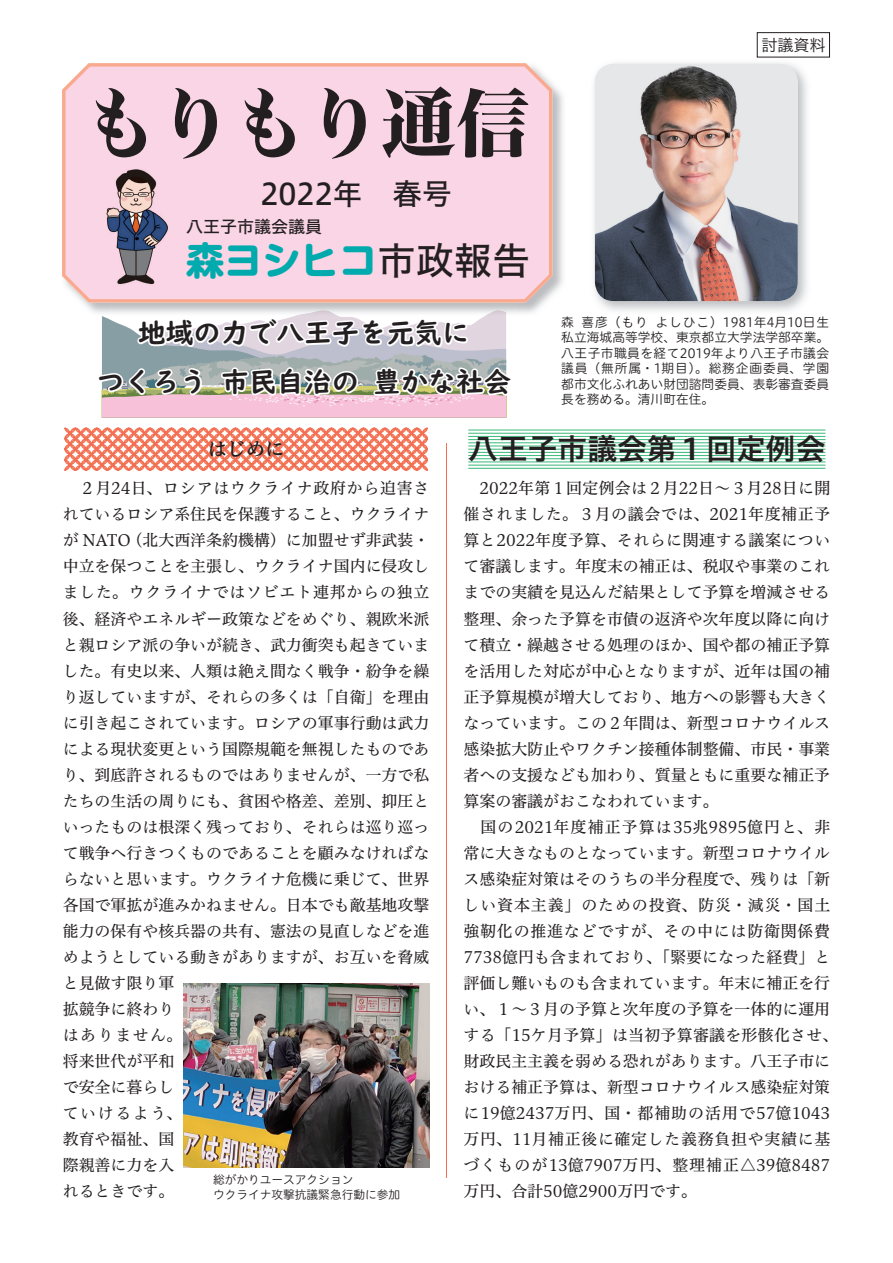
<style>
.page{position:relative;width:893px;height:1263px;background:#fff}
.page>*{position:absolute;margin:0;border:0;box-sizing:border-box;transform-origin:0 0}
.t1{font:74.4px "Hira Min Std N W8";color:#231f20}
.t2{font:700 38.25px "Shin M Go Pr 6 N";color:#00aaad}
.t3{font:29.7px "Hiragino UD Sans Std N W6";color:#231f20}
.t4{font:29.7px "Hiragino UD Sans Std N W5";color:#231f20}
.t5{font:700 27.6px/48.9px "UD Digi Kyokasho Pro N";color:#231f20}
.t6{font:19.2px "Hiragino UD Serif Std N W6";color:#231f20}
.t7{font:16.95px "Hiragino UD Sans Std N W5";color:#231f20}
.t8{font:15.9px/26.1px "Hiragino UD Serif Std N W4";color:#231f20}
.t9{font:15.9px "Hira Kaku Std N W3";color:#231f20}
.t10{font:12.75px/15.5px "Hiragino UD Sans R Std N W3";color:#231f20}
.t11{font:11.7px/14.9px "Hiragino UD Sans R Std N W3";color:#231f20}
.s1{font-family:"Hiragino UD Sans Std N W5";font-weight:400;color:#231f20}
</style>
<div class="page">
<hr style="left:446px;top:443px;width:1px;height:735px;background:#f36f51">
<hr style="left:468px;top:430px;width:357px;height:1px;background:#39b97a">
<hr style="left:468px;top:433px;width:357px;height:1px;background:#39b97a">
<hr style="left:468px;top:436px;width:357px;height:1px;background:#39b97a">
<hr style="left:468px;top:439px;width:357px;height:1px;background:#39b97a">
<hr style="left:468px;top:442px;width:357px;height:1px;background:#39b97a">
<hr style="left:468px;top:446px;width:357px;height:1px;background:#39b97a">
<hr style="left:468px;top:449px;width:357px;height:1px;background:#39b97a">
<hr style="left:468px;top:452px;width:357px;height:1px;background:#39b97a">
<hr style="left:468px;top:455px;width:357px;height:1px;background:#39b97a">
<hr style="left:468px;top:458px;width:357px;height:1px;background:#39b97a">
<hr style="left:468px;top:462px;width:357px;height:1px;background:#39b97a">
<hr style="left:468px;top:465px;width:357px;height:1px;background:#39b97a">
<hr style="left:468px;top:468px;width:357px;height:1px;background:#39b97a">
<div style="left:757px;top:32px;width:73px;height:25px;border:1px solid #231f20"></div>
<img style="left:552px;top:84px;width:11px;height:29px">
<div style="left:62px;top:63px;width:490px;height:240px;background:#fad5e5"></div>
<img style="left:100px;top:165px;width:73px;height:80px">
<svg style="left:64px;top:245px;width:451px;height:226px"></svg>
<svg style="left:595px;top:64px;width:203px;height:237px;background:#6f656e"></svg>
<img style="left:595px;top:64px;width:203px;height:190px">
<img style="left:595px;top:254px;width:14px;height:47px">
<img style="left:184px;top:983px;width:245px;height:184px">
<h1 class="t1" style="left:84px;top:69px;width:448px">もりもり通信</h1>
<h3 class="t4" style="left:260px;top:171px;width:193px">2022年　春号</h3>
<p class="t7" style="left:186px;top:214px;width:138px">八王子市議会議員</p>
<h2 class="t2" style="left:186px;top:228px;width:346px">森ヨシヒコ<span class="s1">市政報告</span></h2>
<h3 class="t5" style="left:373px;top:308px;width:140px;text-indent:-235px">地域の力で八王子を元気に<br>豊かな社会</h3>
<h3 class="t5" style="left:221px;top:357px;width:140px">市民自治の</h3>
<h3 class="t5" style="left:97px;top:357px;width:112px">つくろう</h3>
<p class="t9" style="left:761px;top:33px;width:65px">討議資料</p>
<p class="t10" style="left:581px;top:314px;width:68px">喜彦（もり</p>
<p class="t10" style="left:655px;top:314px;width:175px">よしひこ）1981年4月10日生</p>
<p class="t10" style="left:561px;top:314px;width:269px">森<br>私立海城高等学校、東京都立大学法学部卒業。八王子市職員を経て2019年より八王子市議会議員（無所属・1期目）。総務企画委員、学園都市文化ふれあい財団諮問委員、表彰審査委員長を務める。清川町在住。</p>
<p class="t6" style="left:208px;top:435px;width:78px">はじめに</p>
<p class="t8" style="left:63px;top:474px;width:368px;text-align:right">　２月24日、ロシアはウクライナ政府から迫害されているロシア系住民を保護すること、ウクライナ（北大西洋条約機構）に加盟せず非武装・</p>
<p class="t8" style="left:63px;top:526px;width:368px">が NATO<br>中立を保つことを主張し、ウクライナ国内に侵攻しました。ウクライナではソビエト連邦からの独立後、経済やエネルギー政策などをめぐり、親欧米派と親ロシア派の争いが続き、武力衝突も起きていました。有史以来、人類は絶え間なく戦争・紛争を繰り返していますが、それらの多くは「自衛」を理由に引き起こされています。ロシアの軍事行動は武力による現状変更という国際規範を無視したものであり、到底許されるものではありませんが、一方で私たちの生活の周りにも、貧困や格差、差別、抑圧といったものは根深く残っており、それらは巡り巡って戦争へ行きつくものであることを顧みなければならないと思います。ウクライナ危機に乗じて、世界各国で軍拡が進みかねません。日本でも敵基地攻撃能力の保有や核兵器の共有、憲法の見直しなどを進めようとしている動きがありますが、お互いを脅威と見做す限り軍<br>拡競争に終わり<br>はありません。<br>将来世代が平和<br>で安全に暮らし<br>ていけるよう、<br>教育や福祉、国<br>際親善に力を入<br>れるときです。</p>
<p class="t11" style="left:213px;top:1171px;width:189px">総がかりユースアクション<br>ウクライナ攻撃抗議緊急行動に参加</p>
<h3 class="t3" style="left:468px;top:427px;width:359px">八王子市議会第１回定例会</h3>
<p class="t8" style="left:463px;top:474px;width:376px">　2022年第１回定例会は２月22日～３月28日に開催されました。３月の議会では、2021年度補正予算と2022年度予算、それらに関連する議案について審議します。年度末の補正は、税収や事業のこれまでの実績を見込んだ結果として予算を増減させる整理、余った予算を市債の返済や次年度以降に向けて積立・繰越させる処理のほか、国や都の補正予算を活用した対応が中心となりますが、近年は国の補正予算規模が増大しており、地方への影響も大きくなっています。この２年間は、新型コロナウイルス感染拡大防止やワクチン接種体制整備、市民・事業者への支援なども加わり、質量ともに重要な補正予算案の審議がおこなわれています。<br>　国の2021年度補正予算は35兆9895億円と、非常に大きなものとなっています。新型コロナウイルス感染症対策はそのうちの半分程度で、残りは「新しい資本主義」のための投資、防災・減災・国土強靭化の推進などですが、その中には防衛関係費<br>7738億円も含まれており、「緊要になった経費」と評価し難いものも含まれています。年末に補正を行い、１～３月の予算と次年度の予算を一体的に運用する「15ケ月予算」は当初予算審議を形骸化させ、財政民主主義を弱める恐れがあります。八王子市における補正予算は、新型コロナウイルス感染症対策に19億2437万円、国・都補助の活用で57億1043万円、11月補正後に確定した義務負担や実績に基づくものが13億7907万円、整理補正△39億8487万円、合計50億2900万円です。</p>
</div>
